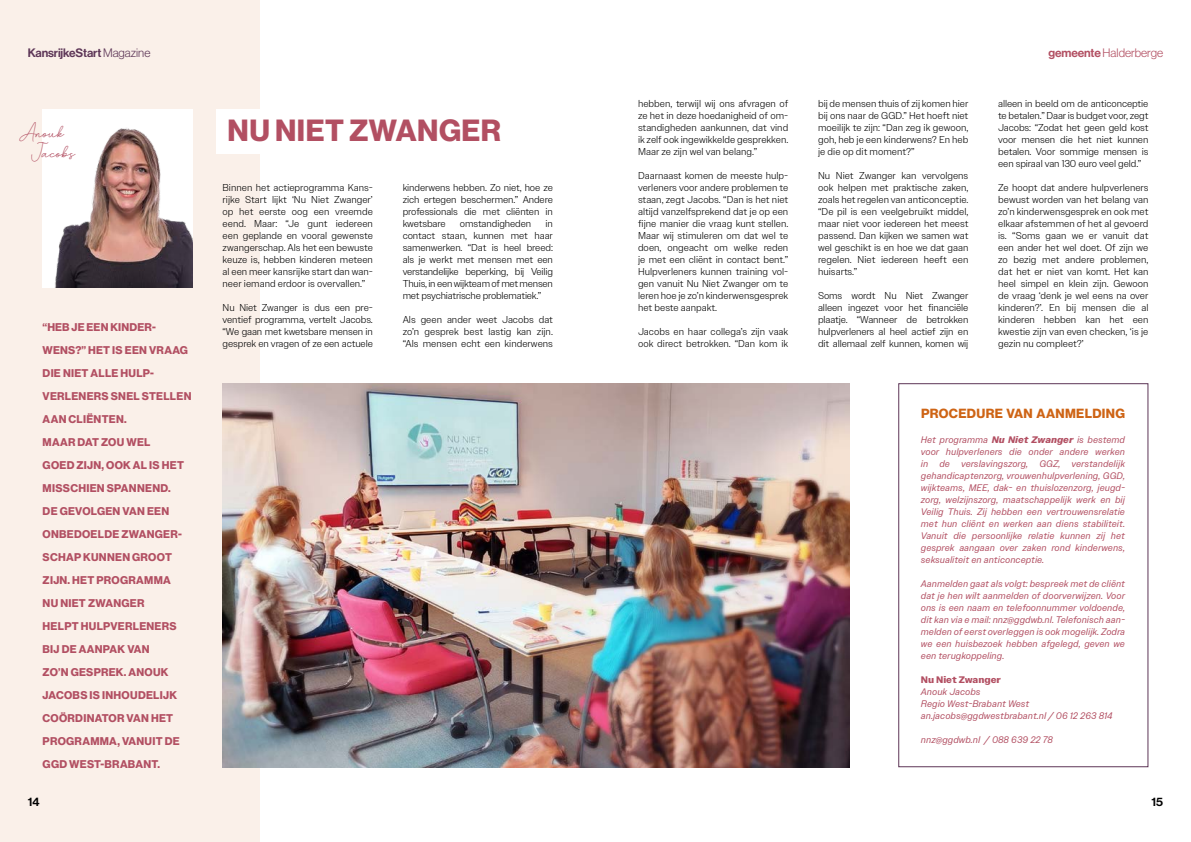
<style>
.page{position:relative;width:1191px;height:842px;background:#fff}
.page>*{position:absolute;margin:0;border:0;box-sizing:border-box;transform-origin:0 0}
.t1{font:30px "N Haas Grotesk DS Pro 75 Bd";letter-spacing:.015em;color:#b24f62}
.t2{font:16px/20px "Angellita";color:#b24f62}
.t3{font:13px "N Haas Grotesk DS Pro 75 Bd";letter-spacing:.025em;color:#ce6415}
.t4{font:12px "N Haas Grotesk DS Pro 65 Md";letter-spacing:-.01em;color:#5d3657}
.t5{font:12px "N Haas Grotesk DS Pro 45 Lt";color:#b24f62}
.t6{font:12px "N Haas Grotesk DS Pro 65 Md";color:#000}
.t7{font:11px/23px "N Haas Grotesk DS Pro 75 Bd";letter-spacing:.025em;color:#b24f62}
.t8{font:300 10px/12px "Owners Text";color:#000;text-align:justify}
.t9{font:italic 9.5px/12px "Owners Text";color:#b24f62;text-align:justify}
.t10{font:700 9.5px "Owners Text";color:#b24f62}
.s1{font-family:"N Haas Grotesk DS Pro 45 Lt"}
.s2{font-family:"N Haas Grotesk DS Pro 65 Md"}
.s3{font-weight:700}
</style>
<div class="page">
<div style="left:0;top:0;width:260px;height:842px;background:#faf0e9"></div>
<img style="left:223px;top:383px;width:626px;height:384px">
<img style="left:42px;top:109px;width:151px;height:178px">
<div style="left:898px;top:383px;width:250px;height:384px;border:1px solid #5d3657"></div>
<div style="left:216px;top:109px;width:296px;height:44px;background:#fff"></div>
<p class="t4" style="left:28px;top:46px;width:124px">KansrijkeStart <span class="s1">Magazine</span></p>
<h2 class="t2" style="left:31px;top:121px;width:45px;text-indent:-12px">Anouk<br>Jacobs</h2>
<p class="t7" style="left:43px;top:316px;width:150px">“HEB JE EEN KINDER-<br>WENS?” HET IS EEN VRAAG<br>DIE NIET ALLE HULP-<br>VERLENERS SNEL STELLEN<br>AAN CLIËNTEN.<br>MAAR DAT ZOU WEL<br>GOED ZIJN, OOK AL IS HET<br>MISSCHIEN SPANNEND.<br>DE GEVOLGEN VAN EEN<br>ONBEDOELDE ZWANGER-<br>SCHAP KUNNEN GROOT<br>ZIJN. HET PROGRAMMA<br>NU NIET ZWANGER<br>HELPT HULPVERLENERS<br>BIJ DE AANPAK VAN<br>ZO’N GESPREK. ANOUK<br>JACOBS IS INHOUDELIJK<br>COÖRDINATOR VAN HET<br>PROGRAMMA, VANUIT DE<br>GGD WEST-BRABANT.</p>
<h1 class="t1" style="left:228px;top:113px;width:275px">NU NIET ZWANGER</h1>
<p class="t8" style="left:223px;top:182px;width:152px">Binnen het actieprogramma Kans&shy;rijke Start lijkt ‘Nu Niet Zwanger’ op het eerste oog een vreemde eend. Maar: “Je gunt iedereen een geplande en vooral gewenste zwangerschap. Als het een bewuste keuze is, hebben kinderen meteen al een meer kansrijke start dan wan&shy;neer iemand erdoor is overvallen.”</p>
<p class="t8" style="left:223px;top:302px;width:152px">Nu Niet Zwanger is dus een pre&shy;ventief programma, vertelt Jacobs. “We gaan met kwetsbare mensen in gesprek en vragen of ze een actuele</p>
<p class="t8" style="left:403px;top:182px;width:152px">kinderwens hebben. Zo niet, hoe ze zich ertegen beschermen.” Andere professionals die met cliënten in kwetsbare</p>
<p class="t8" style="left:460px;top:218px;width:73px">omstandigheden</p>
<p class="t8" style="left:403px;top:218px;width:152px;text-indent:143px">in contact staan, kunnen met haar samenwerken. “Dat is heel breed: als je werkt met mensen met een verstandelijke beperking, bij Veilig Thuis, in een wijkteam of met mensen met psychiatrische problematiek.”</p>
<p class="t8" style="left:403px;top:314px;width:152px">Als geen ander weet Jacobs dat zo’n gesprek best lastig kan zijn. “Als mensen echt een kinderwens</p>
<p class="t8" style="left:638px;top:98px;width:152px">hebben, terwijl wij ons afvragen of ze het in deze hoedanigheid of om&shy;standigheden aankunnen, dat vind ik zelf ook ingewikkelde gesprekken.<br>Maar ze zijn wel van belang.”</p>
<p class="t8" style="left:638px;top:170px;width:152px">Daarnaast komen de meeste hulp&shy;verleners voor andere problemen te staan, zegt Jacobs. “Dan is het niet altijd vanzelfsprekend dat je op een fijne manier die vraag kunt stellen.<br>Maar wij stimuleren om dat wel te doen, ongeacht om welke reden je met een cliënt in contact bent.” Hulpverleners kunnen training vol&shy;gen vanuit Nu Niet Zwanger om te leren hoe je zo’n kinderwensgesprek het beste aanpakt.</p>
<p class="t8" style="left:638px;top:326px;width:152px">Jacobs en haar collega’s zijn vaak ook direct betrokken. “Dan kom ik</p>
<p class="t8" style="left:818px;top:98px;width:152px">bij de mensen thuis of zij komen hier bij ons naar de GGD.” Het hoeft niet moeilijk te zijn: “Dan zeg ik gewoon, goh, heb je een kinderwens? En heb je die op dit moment?”</p>
<p class="t8" style="left:818px;top:170px;width:152px">Nu Niet Zwanger kan vervolgens ook helpen met praktische zaken, zoals het regelen van anticonceptie. “De pil is een veelgebruikt middel, maar niet voor iedereen het meest passend. Dan kijken we samen wat wel geschikt is en hoe we dat gaan regelen. Niet iedereen heeft een huisarts.”</p>
<p class="t8" style="left:818px;top:290px;width:152px">Soms wordt Nu Niet Zwanger alleen ingezet voor het financiële plaatje. “Wanneer de betrokken hulpverleners al heel actief zijn en dit allemaal zelf kunnen, komen wij</p>
<p class="t5" style="left:1048px;top:46px;width:116px"><span class="s2">gemeente</span> Halderberge</p>
<p class="t8" style="left:998px;top:98px;width:152px">alleen in beeld om de anticonceptie te betalen.” Daar is budget voor, zegt Jacobs: “Zodat het geen geld kost voor mensen die het niet kunnen betalen. Voor sommige mensen is een spiraal van 130 euro veel geld.”</p>
<p class="t8" style="left:998px;top:182px;width:152px">Ze hoopt dat andere hulpverleners bewust worden van het belang van zo’n kinderwensgesprek en ook met elkaar afstemmen of het al gevoerd is. “Soms gaan we er vanuit dat een ander het wel doet. Of zijn we zo bezig met andere problemen, dat het er niet van komt. Het kan heel simpel en klein zijn. Gewoon de vraag ‘denk je wel eens na over kinderen?’. En bij mensen die al kinderen hebben kan het een kwestie zijn van even checken, ‘is je gezin nu compleet?’</p>
<h3 class="t3" style="left:921px;top:405px;width:205px">PROCEDURE VAN AANMELDING</h3>
<p class="t9" style="left:921px;top:434px;width:206px">Het programma <span class="s3">Nu Niet Zwanger</span> is bestemd voor hulpverleners die onder andere werken in de verslavingszorg, GGZ, verstandelijk gehandicaptenzorg, vrouwenhulpverlening, GGD, wijkteams, MEE, dak- en thuislozenzorg, jeugd&shy;zorg, welzijnszorg, maatschappelijk werk en bij Veilig Thuis. Zij hebben een vertrouwensrelatie met hun cliënt en werken aan diens stabiliteit.<br>Vanuit die persoonlijke relatie kunnen zij het gesprek aangaan over zaken rond kinderwens, seksualiteit en anticonceptie.</p>
<p class="t9" style="left:921px;top:578px;width:206px">Aanmelden gaat als volgt: bespreek met de cliënt dat je hen wilt aanmelden of doorverwijzen. Voor ons is een naam en telefoonnummer voldoende, dit kan via e mail: nnz@ggdwb.nl. Telefonisch aan&shy;melden of eerst overleggen is ook mogelijk. Zodra we een huisbezoek hebben afgelegd, geven we een terugkoppeling.</p>
<p class="t10" style="left:921px;top:674px;width:82px">Nu Niet Zwanger</p>
<p class="t9" style="left:921px;top:686px;width:193px;text-align:left">Anouk Jacobs<br>Regio West-Brabant West an.jacobs@ggdwestbrabant.nl / 06 12 263 814</p>
<p class="t9" style="left:921px;top:734px;width:134px">nnz@ggdwb.nl / 088 639 22 78</p>
<p class="t6" style="left:28px;top:795px;width:13px">14</p>
<p class="t6" style="left:1151px;top:795px;width:13px">15</p>
</div>
